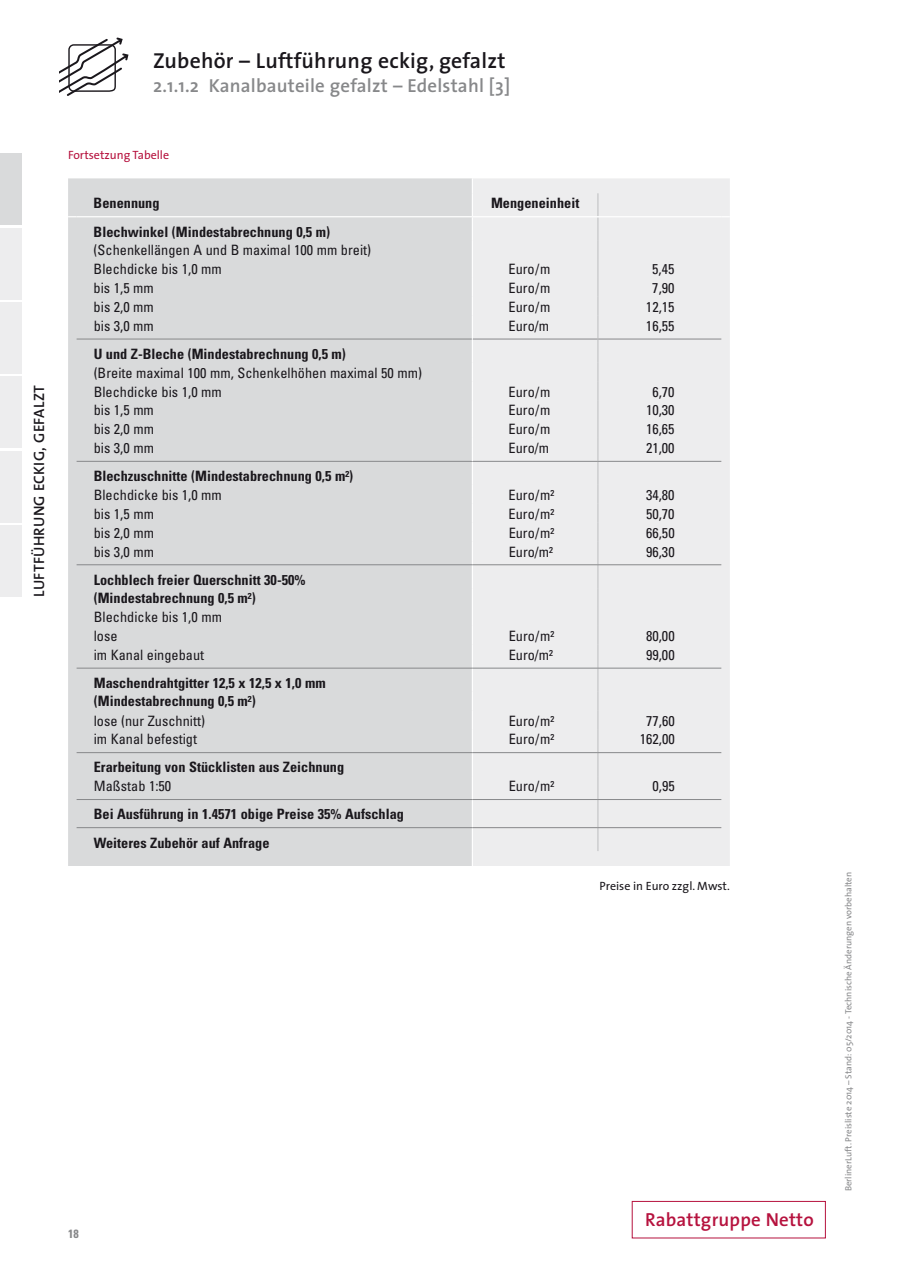
<style>
.page{position:relative;width:915px;height:1265px;background:#fff}
.page>*{position:absolute;margin:0;border:0;box-sizing:border-box;transform-origin:0 0}
.t1{font:600 21.75px "The Sans";letter-spacing:.01em;color:#1a171c}
.t2{font:600 18.9px "The Sans";letter-spacing:.01em;color:#87888a}
.t3{font:600 18.9px "The Sans";letter-spacing:.01em;color:#b6123e}
.t4{font:600 15px "The Sans";letter-spacing:.02em;color:#1a171c}
.t5{font:condensed 14.25px/18.9px "Univers";color:#1a171c}
.t6{font:700 condensed 14.25px/18.3px "Univers";color:#1a171c}
.t7{font:12px "The Sans";color:#1a171c}
.t8{font:12px "The Sans";color:#b6123e}
.t9{font:700 condensed 12px "Univers";color:#87888a}
.t10{font:9px "The Sans";color:#87888a}
</style>
<div class="page">
<div style="left:631px;top:1200px;width:194px;height:37px;border:1px solid #b6123e"></div>
<div style="left:0;top:154px;width:21px;height:71px;background:#d9dadb"></div>
<div style="left:0;top:228px;width:21px;height:71px;background:#ededee"></div>
<div style="left:0;top:302px;width:21px;height:72px;background:#ededee"></div>
<div style="left:0;top:376px;width:21px;height:72px;background:#ededee"></div>
<div style="left:0;top:451px;width:21px;height:71px;background:#ededee"></div>
<div style="left:0;top:525px;width:21px;height:71px;background:#ededee"></div>
<svg style="left:60px;top:37px;width:69px;height:59px"></svg>
<div style="left:68px;top:178px;width:403px;height:687px;background:#d9dadb"></div>
<div style="left:473px;top:178px;width:256px;height:687px;background:#ededee"></div>
<svg style="left:471px;top:178px;width:1px;height:15px"></svg>
<svg style="left:471px;top:484px;width:1px;height:57px"></svg>
<svg style="left:471px;top:588px;width:1px;height:56px"></svg>
<svg style="left:471px;top:691px;width:1px;height:38px"></svg>
<svg style="left:471px;top:850px;width:1px;height:15px"></svg>
<hr style="left:77px;top:564px;width:395px;height:1px;background:#87888a">
<hr style="left:472px;top:564px;width:125px;height:1px;background:#87888a">
<hr style="left:597px;top:564px;width:124px;height:1px;background:#87888a">
<hr style="left:77px;top:667px;width:395px;height:1px;background:#87888a">
<hr style="left:472px;top:667px;width:125px;height:1px;background:#87888a">
<hr style="left:597px;top:667px;width:124px;height:1px;background:#87888a">
<hr style="left:77px;top:752px;width:395px;height:1px;background:#87888a">
<hr style="left:472px;top:752px;width:125px;height:1px;background:#87888a">
<hr style="left:597px;top:752px;width:124px;height:1px;background:#87888a">
<hr style="left:77px;top:799px;width:395px;height:1px;background:#87888a">
<hr style="left:472px;top:799px;width:125px;height:1px;background:#87888a">
<hr style="left:597px;top:799px;width:124px;height:1px;background:#87888a">
<hr style="left:77px;top:827px;width:395px;height:1px;background:#87888a">
<hr style="left:472px;top:827px;width:125px;height:1px;background:#87888a">
<hr style="left:597px;top:827px;width:124px;height:1px;background:#87888a">
<hr style="left:77px;top:461px;width:395px;height:1px;background:#87888a">
<hr style="left:472px;top:461px;width:125px;height:1px;background:#87888a">
<hr style="left:597px;top:461px;width:124px;height:1px;background:#87888a">
<hr style="left:77px;top:216px;width:395px;height:1px;background:#fff">
<hr style="left:472px;top:216px;width:125px;height:1px;background:#fff">
<hr style="left:597px;top:216px;width:124px;height:1px;background:#fff">
<hr style="left:77px;top:339px;width:395px;height:1px;background:#87888a">
<hr style="left:472px;top:339px;width:125px;height:1px;background:#87888a">
<hr style="left:597px;top:339px;width:124px;height:1px;background:#87888a">
<svg style="left:471px;top:240px;width:1px;height:75px"></svg>
<hr style="left:471px;top:339px;width:2px;height:23px;background:#fff">
<svg style="left:471px;top:362px;width:1px;height:76px"></svg>
<svg style="left:597px;top:193px;width:1px;height:657px"></svg>
<p class="t4" style="left:27px;top:596px;width:213px;rotate:-90deg">LUFTFÜHRUNG ECKIG, GEFALZT</p>
<h1 class="t1" style="left:153px;top:42px;width:354px">Zubehör – Luftführung eckig, gefalzt</h1>
<h2 class="t2" style="left:153px;top:70px;width:358px">2.1.1.2 Kanalbauteile gefalzt – Edelstahl [3]</h2>
<p class="t8" style="left:68px;top:145px;width:102px">Fortsetzung Tabelle</p>
<p class="t6" style="left:94px;top:193px;width:67px">Benennung</p>
<p class="t6" style="left:491px;top:193px;width:90px">Mengeneinheit</p>
<p class="t6" style="left:94px;top:222px;width:238px">Blechwinkel (Mindestabrechnung 0,5 m)</p>
<p class="t5" style="left:94px;top:240px;width:279px">(Schenkellängen A und B maximal 100 mm breit)<br>Blechdicke bis 1,0 mm</p>
<p class="t5" style="left:508px;top:259px;width:43px">Euro/m</p>
<p class="t5" style="left:652px;top:259px;width:24px">5,45</p>
<p class="t5" style="left:94px;top:278px;width:62px">bis 1,5 mm</p>
<p class="t5" style="left:508px;top:278px;width:43px">Euro/m</p>
<p class="t5" style="left:652px;top:278px;width:24px">7,90</p>
<p class="t5" style="left:94px;top:297px;width:62px">bis 2,0 mm</p>
<p class="t5" style="left:508px;top:297px;width:43px">Euro/m</p>
<p class="t5" style="left:645px;top:297px;width:30px">12,15</p>
<p class="t5" style="left:94px;top:316px;width:62px">bis 3,0 mm</p>
<p class="t5" style="left:508px;top:316px;width:42px">Euro/m</p>
<p class="t5" style="left:645px;top:316px;width:30px">16,55</p>
<p class="t6" style="left:94px;top:344px;width:254px">U und Z-Bleche (Mindestabrechnung 0,5 m)</p>
<p class="t5" style="left:94px;top:363px;width:330px">(Breite maximal 100 mm, Schenkelhöhen maximal 50 mm)<br>Blechdicke bis 1,0 mm</p>
<p class="t5" style="left:508px;top:381px;width:43px">Euro/m</p>
<p class="t5" style="left:652px;top:381px;width:24px">6,70</p>
<p class="t5" style="left:94px;top:400px;width:62px">bis 1,5 mm</p>
<p class="t5" style="left:508px;top:400px;width:43px">Euro/m</p>
<p class="t5" style="left:645px;top:400px;width:30px">10,30</p>
<p class="t5" style="left:94px;top:419px;width:62px">bis 2,0 mm</p>
<p class="t5" style="left:508px;top:419px;width:43px">Euro/m</p>
<p class="t5" style="left:645px;top:419px;width:30px">16,65</p>
<p class="t5" style="left:94px;top:438px;width:62px">bis 3,0 mm</p>
<p class="t5" style="left:508px;top:438px;width:42px">Euro/m</p>
<p class="t5" style="left:645px;top:438px;width:30px">21,00</p>
<p class="t6" style="left:94px;top:466px;width:261px">Blechzuschnitte (Mindestabrechnung 0,5 m²)</p>
<p class="t5" style="left:94px;top:485px;width:130px">Blechdicke bis 1,0 mm</p>
<p class="t5" style="left:508px;top:485px;width:47px">Euro/m²</p>
<p class="t5" style="left:645px;top:485px;width:30px">34,80</p>
<p class="t5" style="left:94px;top:504px;width:62px">bis 1,5 mm</p>
<p class="t5" style="left:508px;top:504px;width:47px">Euro/m²</p>
<p class="t5" style="left:645px;top:504px;width:30px">50,70</p>
<p class="t5" style="left:94px;top:522px;width:62px">bis 2,0 mm</p>
<p class="t5" style="left:508px;top:522px;width:47px">Euro/m²</p>
<p class="t5" style="left:645px;top:522px;width:30px">66,50</p>
<p class="t5" style="left:94px;top:541px;width:62px">bis 3,0 mm</p>
<p class="t5" style="left:508px;top:541px;width:46px">Euro/m²</p>
<p class="t5" style="left:645px;top:541px;width:30px">96,30</p>
<p class="t6" style="left:94px;top:570px;width:213px">Lochblech freier Querschnitt 30-50% (Mindestabrechnung 0,5 m²)</p>
<p class="t5" style="left:94px;top:607px;width:130px">Blechdicke bis 1,0 mm lose</p>
<p class="t5" style="left:508px;top:626px;width:47px">Euro/m²</p>
<p class="t5" style="left:645px;top:626px;width:30px">80,00</p>
<p class="t5" style="left:94px;top:645px;width:112px">im Kanal eingebaut</p>
<p class="t5" style="left:508px;top:645px;width:46px">Euro/m²</p>
<p class="t5" style="left:645px;top:645px;width:30px">99,00</p>
<p class="t6" style="left:94px;top:673px;width:233px">Maschendrahtgitter 12,5 x 12,5 x 1,0 mm (Mindestabrechnung 0,5 m²)</p>
<p class="t5" style="left:94px;top:710px;width:113px">lose (nur Zuschnitt)</p>
<p class="t5" style="left:508px;top:710px;width:47px">Euro/m²</p>
<p class="t5" style="left:646px;top:710px;width:30px">77,60</p>
<p class="t5" style="left:94px;top:729px;width:105px">im Kanal befestigt</p>
<p class="t5" style="left:508px;top:729px;width:47px">Euro/m²</p>
<p class="t5" style="left:639px;top:729px;width:36px">162,00</p>
<p class="t6" style="left:94px;top:757px;width:252px">Erarbeitung von Stücklisten aus Zeichnung</p>
<p class="t5" style="left:94px;top:776px;width:79px">Maßstab 1:50</p>
<p class="t5" style="left:508px;top:776px;width:47px">Euro/m²</p>
<p class="t5" style="left:652px;top:776px;width:24px">0,95</p>
<p class="t6" style="left:94px;top:799px;width:311px;line-height:28.3px">Bei Ausführung in 1.4571 obige Preise 35% Aufschlag<br>Weiteres Zubehör auf Anfrage</p>
<p class="t7" style="left:599px;top:875px;width:132px">Preise in Euro zzgl. Mwst.</p>
<p class="t9" style="left:68px;top:1225px;width:12px">18</p>
<h2 class="t3" style="left:645px;top:1203px;width:170px">Rabattgruppe Netto</h2>
<p class="t10" style="left:840px;top:1191px;width:321px;rotate:-90deg">BerlinerLuft. Preisliste 2014 – Stand: 05/2014 - Technische Änderungen vorbehalten</p>
</div>
